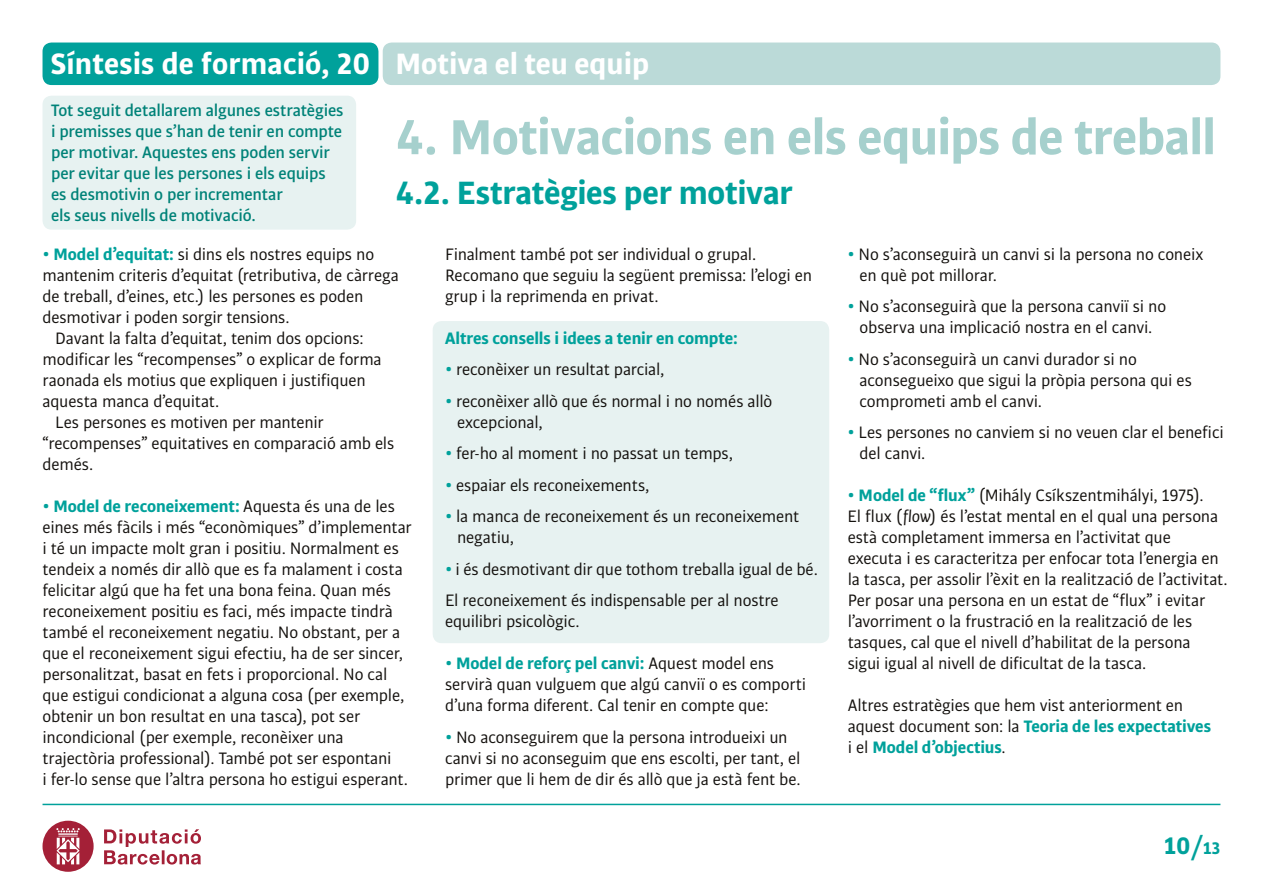
<style>
.page{position:relative;width:1263px;height:893px;background:#fff}
.page>*{position:absolute;margin:0;border:0;box-sizing:border-box;transform-origin:0 0}
.t1{font:700 52.5px "Bulo";letter-spacing:-.015em;color:#a6d0cd}
.t2{font:700 34.5px "Bulo";letter-spacing:-.01em;color:#00a19b}
.t3{font:700 31.5px "Bulo";color:#fff}
.t4{font:700 25.5px "Bulo";color:#00a19b}
.t5{font:17.7px/21px "Bulo";letter-spacing:-.01em;color:#14110e}
.t6{font:500 17.7px/21px "Bulo";letter-spacing:-.01em;color:#008278}
.t7{font:700 17.7px "Bulo";letter-spacing:-.005em;color:#00a19b}
.s1{font-weight:700;color:#00a19b}
.s2{font-style:italic}
.s3{font-size:18px}
</style>
<div class="page">
<div style="left:433px;top:321px;width:396px;height:322px;background:#e7f2f1;border-radius:9px"></div>
<div style="left:43px;top:96px;width:313px;height:134px;background:#e7f2f1;border-radius:9px"></div>
<svg style="left:104px;top:829px;width:97px;height:35px"></svg>
<svg style="left:43px;top:821px;width:51px;height:51px"></svg>
<hr style="left:43px;top:804px;width:1177px;height:1px;background:#00a19b">
<div style="left:43px;top:43px;width:335px;height:42px;background:#00a19b;border-radius:9px"></div>
<div style="left:383px;top:43px;width:837px;height:42px;background:#bbdad8;border-radius:9px"></div>
<h3 class="t3" style="left:51px;top:43px;width:600px">Síntesis de formació, 20 Motiva el teu equip</h3>
<h1 class="t1" style="left:395px;top:103px;width:822px">4. Motivacions en els equips de treball</h1>
<h2 class="t2" style="left:395px;top:170px;width:399px">4.2. Estratègies per motivar</h2>
<p class="t5" style="left:43px;top:243px;width:333px"><span class="s1">• Model d’equitat:</span> si dins els nostres equips no</p>
<p class="t5" style="left:43px;top:264px;width:358px">mantenim criteris d’equitat (retributiva, de càrrega</p>
<p class="t5" style="left:43px;top:285px;width:322px">de treball, d’eines, etc.) les persones es poden</p>
<p class="t5" style="left:43px;top:306px;width:249px">desmotivar i poden sorgir tensions.</p>
<p class="t5" style="left:55px;top:327px;width:310px">Davant la falta d’equitat, tenim dos opcions:</p>
<p class="t5" style="left:43px;top:348px;width:341px">modificar les “recompenses” o explicar de forma</p>
<p class="t5" style="left:43px;top:369px;width:325px">raonada els motius que expliquen i justifiquen</p>
<p class="t5" style="left:43px;top:390px;width:178px">aquesta manca d’equitat.</p>
<p class="t5" style="left:55px;top:411px;width:270px">Les persones es motiven per mantenir</p>
<p class="t5" style="left:43px;top:432px;width:353px">“recompenses” equitatives en comparació amb els</p>
<p class="t5" style="left:43px;top:453px;width:52px">demés.</p>
<p class="t5" style="left:43px;top:495px;width:371px"><span class="s1">• Model de reconeixement:</span> Aquesta és una de les eines més fàcils i més “econòmiques” d’implementar i té un impacte molt gran i positiu. Normalment es tendeix a només dir allò que es fa malament i costa felicitar algú que ha fet una bona feina. Quan més reconeixement positiu es faci, més impacte tindrà també el reconeixement negatiu. No obstant, per a que el reconeixement sigui efectiu, ha de ser sincer, personalitzat, basat en fets i proporcional. No cal que estigui condicionat a alguna cosa (per exemple, obtenir un bon resultat en una tasca), pot ser incondicional (per exemple, reconèixer una trajectòria professional). També pot ser espontani<br>i fer-lo sense que l’altra persona ho estigui esperant.</p>
<p class="t6" style="left:51px;top:99px;width:294px">Tot seguit detallarem algunes estratègies i premisses que s’han de tenir en compte per motivar. Aquestes ens poden servir per evitar que les persones i els equips es desmotivin o per incrementar<br>els seus nivells de motivació.</p>
<p class="t5" style="left:859px;top:243px;width:345px;text-indent:-12px"><span class="s1">•</span> No s’aconseguirà un canvi si la persona no coneix en què pot millorar.</p>
<p class="t5" style="left:848px;top:296px;width:320px;text-align:center"><span class="s1">•</span> No s’aconseguirà que la persona canviï si no observa una implicació nostra en el canvi.</p>
<p class="t5" style="left:859px;top:348px;width:334px;text-indent:-12px"><span class="s1">•</span> No s’aconseguirà un canvi durador si no aconsegueixo que sigui la pròpia persona qui es comprometi amb el canvi.</p>
<p class="t5" style="left:859px;top:422px;width:366px;text-indent:-12px"><span class="s1">•</span> Les persones no canviem si no veuen clar el benefici del canvi.</p>
<p class="t5" style="left:848px;top:485px;width:381px"><span class="s1">• Model de “flux”</span> (Mihály Csíkszentmihályi, 1975).<br>El flux (<span class="s2">flow</span>) és l’estat mental en el qual una persona està completament immersa en l’activitat que executa i es caracteritza per enfocar tota l’energia en la tasca, per assolir l’èxit en la realització de l’activitat.<br>Per posar una persona en un estat de “flux” i evitar l’avorriment o la frustració en la realització de les tasques, cal que el nivell d’habilitat de la persona sigui igual al nivell de dificultat de la tasca.</p>
<p class="t5" style="left:848px;top:694px;width:365px">Altres estratègies que hem vist anteriorment en aquest document son: la <span class="s1">Teoria de les expectatives </span>i el <span class="s1">Model d’objectius</span>.</p>
<p class="t5" style="left:445px;top:243px;width:368px">Finalment també pot ser individual o grupal.<br>Recomano que seguiu la següent premissa: l’elogi en grup i la reprimenda en privat.</p>
<p class="t7" style="left:445px;top:326px;width:294px">Altres consells i idees a tenir en compte:</p>
<p class="t5" style="left:445px;top:359px;width:221px"><span class="s1">•</span> reconèixer un resultat parcial,</p>
<p class="t5" style="left:457px;top:390px;width:317px;text-indent:-12px"><span class="s1">•</span> reconèixer allò que és normal i no només allò excepcional,</p>
<p class="t5" style="left:445px;top:443px;width:290px"><span class="s1">•</span> fer-ho al moment i no passat un temps,</p>
<p class="t5" style="left:445px;top:474px;width:206px"><span class="s1">•</span> espaiar els reconeixements,</p>
<p class="t5" style="left:457px;top:506px;width:344px;text-indent:-12px"><span class="s1">•</span> la manca de reconeixement és un reconeixement negatiu,</p>
<p class="t5" style="left:445px;top:553px;width:374px;line-height:31.5px"><span class="s1">•</span> i és desmotivant dir que tothom treballa igual de bé.<br>El reconeixement és indispensable per al nostre</p>
<p class="t5" style="left:445px;top:611px;width:136px">equilibri psicològic.</p>
<p class="t5" style="left:445px;top:653px;width:363px"><span class="s1">• Model de reforç pel canvi:</span> Aquest model ens servirà quan vulguem que algú canviï o es comporti d’una forma diferent. Cal tenir en compte que:</p>
<p class="t5" style="left:445px;top:726px;width:357px"><span class="s1">•</span> No aconseguirem que la persona introdueixi un canvi si no aconseguim que ens escolti, per tant, el primer que li hem de dir és allò que ja està fent be.</p>
<h3 class="t4" style="left:1164px;top:829px;width:58px">10/<span class="s3">13</span></h3>
</div>
